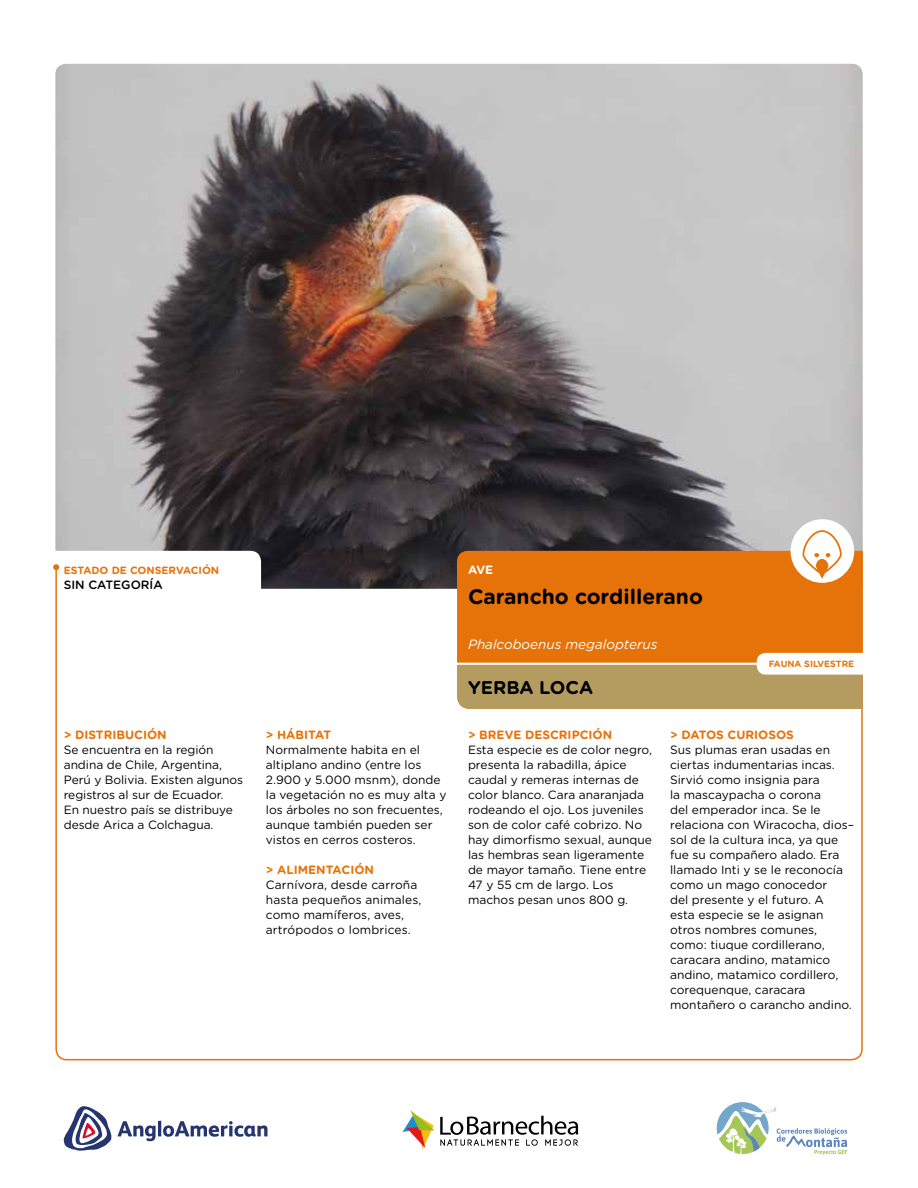
<style>
.page{position:relative;width:918px;height:1188px;background:#fff}
.page>*{position:absolute;margin:0;border:0;box-sizing:border-box;transform-origin:0 0}
.t1{font:700 21px "Gotham Rounded";color:#000}
.t2{font:700 18.45px "Gotham Rounded";color:#000}
.t3{font:italic 13.5px "Gotham Rounded";color:#fff}
.t4{font:12px/15px "Gotham Rounded";color:#000}
.t5{font:700 12px "Gotham Rounded";color:#e67309}
.t6{font:500 12px "Gotham Rounded";color:#000}
.t7{font:700 12px "Gotham Rounded";color:#fff}
.t8{font:700 10.5px "Gotham Rounded";color:#e67309}
.t9{font:700 9px "Gotham Rounded";color:#e67309}
</style>
<div class="page">
<img style="left:55px;top:64px;width:808px;height:485px">
<svg style="left:55px;top:549px;width:808px;height:512px"></svg>
<svg style="left:53px;top:551px;width:208px;height:54px"></svg>
<div style="left:457px;top:551px;width:406px;height:112px;background:#e67309"></div>
<div style="left:457px;top:664px;width:406px;height:45px;background:#b49c61"></div>
<hr style="left:456px;top:663px;width:375px;height:2px;background:#fff">
<svg style="left:757px;top:653px;width:106px;height:22px"></svg>
<div style="left:791px;top:519px;width:63px;height:64px;background:#fff;border-radius:50%"></div>
<svg style="left:802px;top:530px;width:40px;height:49px"></svg>
<svg style="left:402px;top:1110px;width:176px;height:39px"></svg>
<svg style="left:64px;top:1106px;width:204px;height:45px"></svg>
<svg style="left:717px;top:1102px;width:130px;height:53px"></svg>
<p class="t8" style="left:64px;top:562px;width:157px">ESTADO DE CONSERVACIÓN</p>
<p class="t6" style="left:64px;top:576px;width:100px">SIN CATEGORÍA</p>
<p class="t5" style="left:64px;top:726px;width:104px">&gt; DISTRIBUCIÓN</p>
<p class="t4" style="left:64px;top:741px;width:181px">Se encuentra en la región andina de Chile, Argentina,<br>Perú y Bolivia. Existen algunos registros al sur de Ecuador.<br>En nuestro país se distribuye desde Arica a Colchagua.</p>
<p class="t5" style="left:266px;top:726px;width:67px">&gt; HÁBITAT</p>
<p class="t4" style="left:266px;top:741px;width:182px">Normalmente habita en el altiplano andino (entre los<br>2.900 y 5.000 msnm), donde la vegetación no es muy alta y los árboles no son frecuentes, aunque también pueden ser vistos en cerros costeros.</p>
<p class="t5" style="left:266px;top:861px;width:110px">&gt; ALIMENTACIÓN</p>
<p class="t4" style="left:266px;top:876px;width:157px">Carnívora, desde carroña hasta pequeños animales, como mamíferos, aves, artrópodos o lombrices.</p>
<p class="t7" style="left:468px;top:561px;width:27px">AVE</p>
<h1 class="t1" style="left:468px;top:581px;width:236px">Carancho cordillerano</h1>
<p class="t3" style="left:468px;top:635px;width:191px">Phalcoboenus megalopterus</p>
<h2 class="t2" style="left:468px;top:674px;width:127px">YERBA LOCA</h2>
<p class="t9" style="left:769px;top:658px;width:87px">FAUNA SILVESTRE</p>
<p class="t5" style="left:468px;top:726px;width:146px">&gt; BREVE DESCRIPCIÓN</p>
<p class="t4" style="left:468px;top:741px;width:186px">Esta especie es de color negro, presenta la rabadilla, ápice caudal y remeras internas de color blanco. Cara anaranjada rodeando el ojo. Los juveniles son de color café cobrizo. No hay dimorfismo sexual, aunque las hembras sean ligeramente de mayor tamaño. Tiene entre<br>47 y 55 cm de largo. Los machos pesan unos 800 g.</p>
<p class="t5" style="left:670px;top:726px;width:125px">&gt; DATOS CURIOSOS</p>
<p class="t4" style="left:670px;top:741px;width:185px">Sus plumas eran usadas en ciertas indumentarias incas.<br>Sirvió como insignia para<br>la mascaypacha o corona<br>del emperador inca. Se le relaciona con Wiracocha, dios– sol de la cultura inca, ya que fue su compañero alado. Era llamado Inti y se le reconocía como un mago conocedor<br>del presente y el futuro. A<br>esta especie se le asignan otros nombres comunes, como: tiuque cordillerano, caracara andino, matamico andino, matamico cordillero, corequenque, caracara montañero o carancho andino.</p>
</div>
